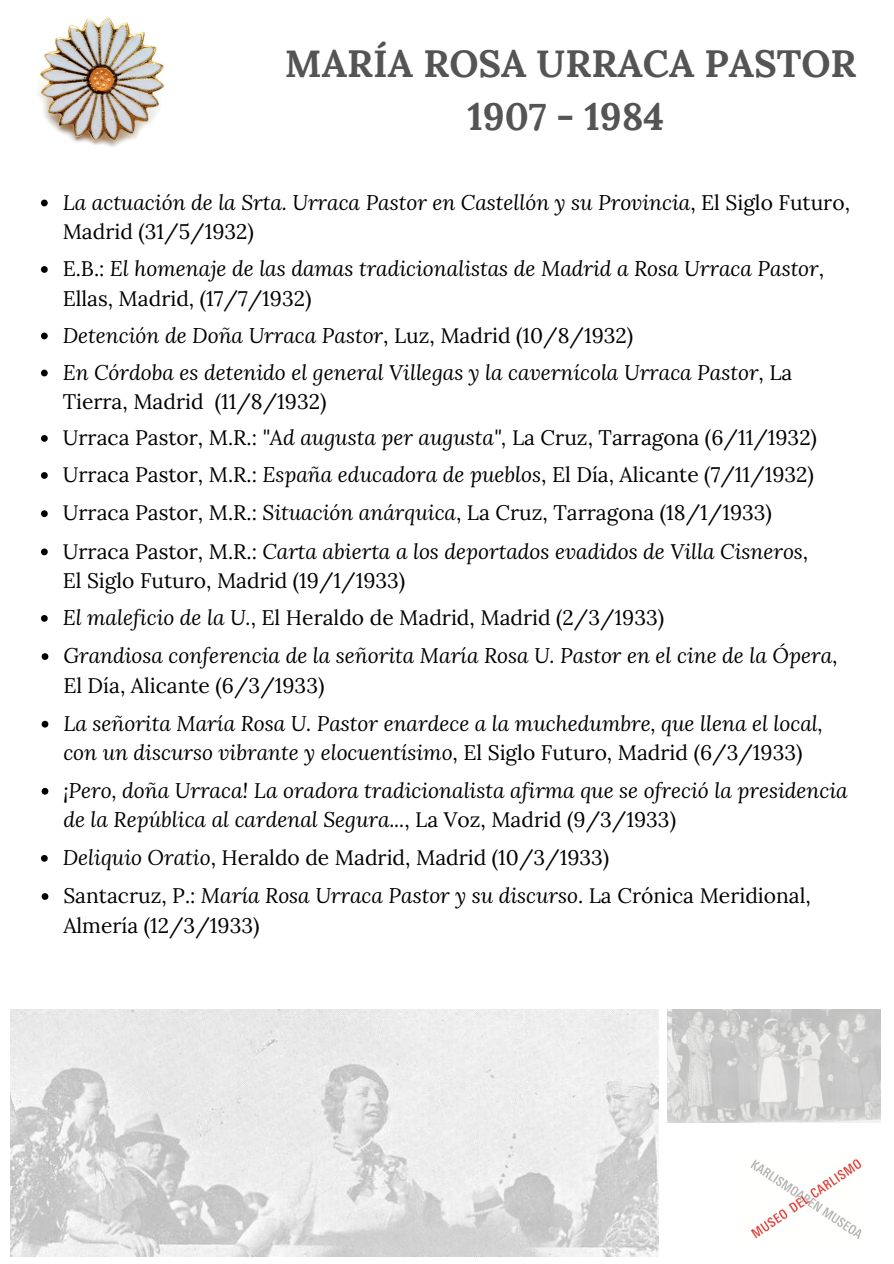
<style>
.page{position:relative;width:894px;height:1264px;background:#fff}
.page>*{position:absolute;margin:0;border:0;box-sizing:border-box;transform-origin:0 0}
.t1{font:700 37.95px/52.8px "Lora";color:#545454;text-align:center}
.t2{font:italic 21px/29.2px "Lora";color:#000}
.t3{font:21px/38.1px "Lora";color:#000}
.s1{font-style:normal}
.s2{font-style:italic}
</style>
<div class="page">
<img style="left:38px;top:17px;width:126px;height:129px">
<img style="left:750px;top:1159px;width:112px;height:80px">
<img style="left:11px;top:1009px;width:647px;height:247px">
<svg style="left:41px;top:435px;width:7px;height:7px"></svg>
<svg style="left:41px;top:266px;width:7px;height:7px"></svg>
<svg style="left:41px;top:199px;width:7px;height:7px"></svg>
<svg style="left:41px;top:332px;width:7px;height:7px"></svg>
<svg style="left:41px;top:369px;width:7px;height:7px"></svg>
<svg style="left:41px;top:510px;width:7px;height:7px"></svg>
<svg style="left:41px;top:548px;width:7px;height:7px"></svg>
<svg style="left:41px;top:615px;width:7px;height:6px"></svg>
<svg style="left:42px;top:653px;width:6px;height:7px"></svg>
<svg style="left:41px;top:472px;width:7px;height:7px"></svg>
<svg style="left:42px;top:720px;width:6px;height:7px"></svg>
<svg style="left:42px;top:787px;width:6px;height:7px"></svg>
<svg style="left:41px;top:855px;width:7px;height:6px"></svg>
<svg style="left:42px;top:893px;width:6px;height:6px"></svg>
<img style="left:667px;top:1009px;width:213px;height:113px">
<h1 class="t1" style="left:285px;top:37px;width:573px">MARÍA ROSA URRACA PASTOR<br>1907 - 1984</h1>
<p class="t2" style="left:63px;top:187px;width:788px">La actuación de la Srta. Urraca Pastor en Castellón y su Provincia<span class="s1">, El Siglo Futuro,<br>Madrid (31/5/1932)</span></p>
<p class="t2" style="left:63px;top:253px;width:762px"><span class="s1">E.B.:</span> El homenaje de las damas tradicionalistas de Madrid a Rosa Urraca Pastor<span class="s1">,<br>Ellas, Madrid, (17/7/1932)</span></p>
<p class="t2" style="left:63px;top:316px;width:731px;line-height:37px">Detención de Doña Urraca Pastor<span class="s1">, Luz, Madrid (10/8/1932)<br></span>En Córdoba es detenido el general Villegas y la cavernícola Urraca Pastor<span class="s1">, La</span></p>
<p class="t3" style="left:63px;top:382px;width:265px">Tierra, Madrid (11/8/1932)</p>
<p class="t3" style="left:63px;top:418px;width:755px">Urraca Pastor, M.R.: <span class="s2">"Ad augusta per augusta",</span> La Cruz, Tarragona (6/11/1932)</p>
<p class="t3" style="left:63px;top:455px;width:752px">Urraca Pastor, M.R.: <span class="s2">España educadora de pueblos</span>, El Día, Alicante (7/11/1932)</p>
<p class="t2" style="left:63px;top:493px;width:746px;line-height:38.1px"><span class="s1">Urraca Pastor, M.R.:</span> Situación anárquica<span class="s1">, La Cruz, Tarragona (18/1/1933)<br>Urraca Pastor, M.R.:</span> Carta abierta a los deportados evadidos de Villa Cisneros<span class="s1">,</span></p>
<p class="t2" style="left:63px;top:561px;width:776px;line-height:37.7px"><span class="s1">El Siglo Futuro, Madrid (19/1/1933)<br></span>El maleficio de la U.<span class="s1">, El Heraldo de Madrid, Madrid (2/3/1933)<br></span>Grandiosa conferencia de la señorita María Rosa U. Pastor en el cine de la Ópera<span class="s1">,</span></p>
<p class="t3" style="left:63px;top:666px;width:262px">El Día, Alicante (6/3/1933)</p>
<p class="t2" style="left:63px;top:708px;width:760px">La señorita María Rosa U. Pastor enardece a la muchedumbre, que llena el local, con un discurso vibrante y elocuentísimo<span class="s1">, El Siglo Futuro, Madrid (6/3/1933)</span></p>
<p class="t2" style="left:63px;top:775px;width:785px">¡Pero, doña Urraca! La oradora tradicionalista afirma que se ofreció la presidencia de la República al cardenal Segura...<span class="s1">, La Voz, Madrid (9/3/1933)</span></p>
<p class="t3" style="left:63px;top:838px;width:749px"><span class="s2">Deliquio Oratio</span>, Heraldo de Madrid, Madrid (10/3/1933)<br>Santacruz, P.: <span class="s2">María Rosa Urraca Pastor y su discurso</span>. La Crónica Meridional,</p>
<p class="t3" style="left:63px;top:905px;width:198px">Almería (12/3/1933)</p>
</div>
